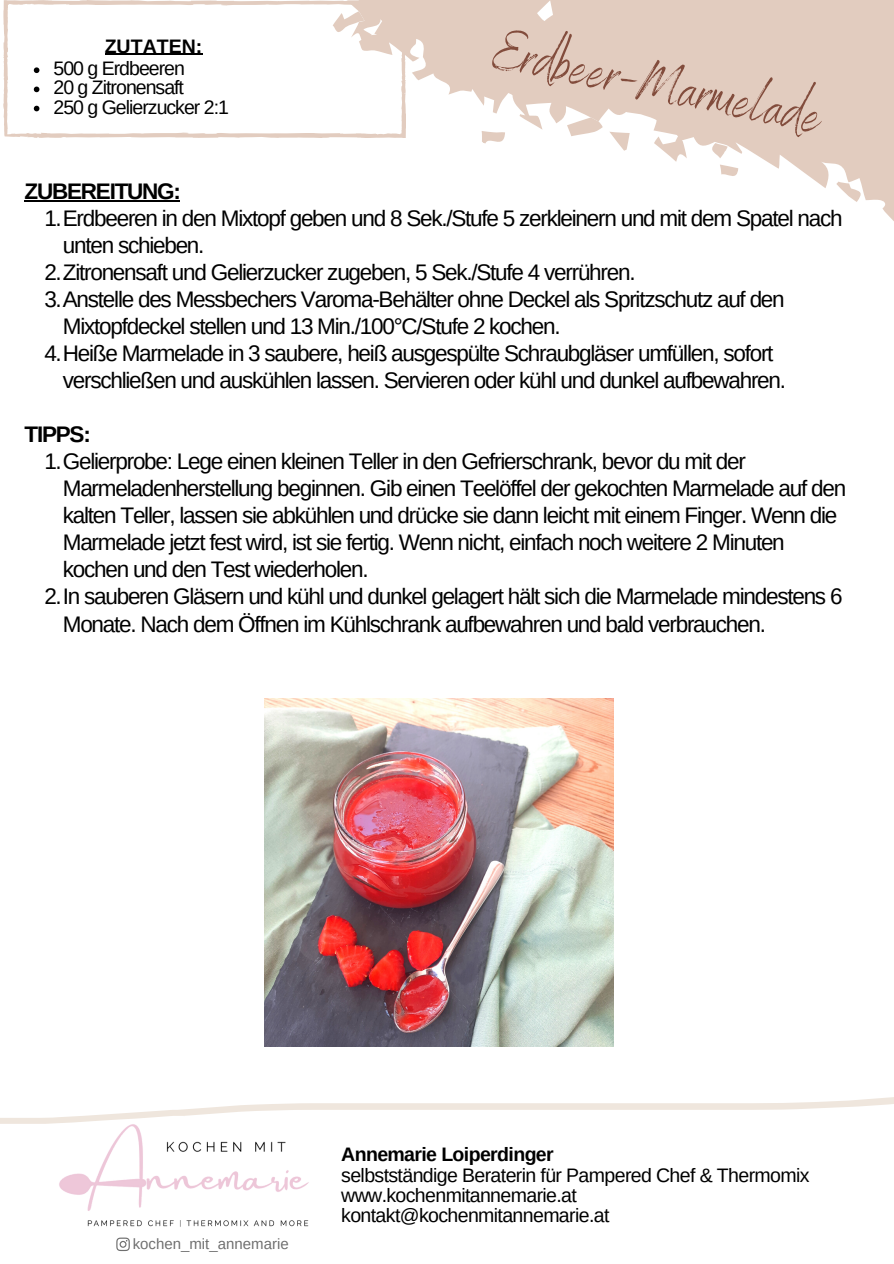
<style>
.page{position:relative;width:894px;height:1264px;background:#fff}
.page>*{position:absolute;margin:0;border:0;box-sizing:border-box;transform-origin:0 0}
.t1{font:57.45px "Benedict";color:#824c3c}
.t2{font:22.5px/27px "Arimo";letter-spacing:-.055em;color:#000}
.t3{font:700 22.5px "Arimo";letter-spacing:-.055em;color:#000}
.t4{font:19.5px "Arimo";letter-spacing:-.03em;color:#000}
.t5{font:19.5px "Arimo";letter-spacing:-.05em;color:#000}
.t6{font:700 19.5px "Arimo";letter-spacing:-.03em;color:#000}
.t7{font:700 19.5px "Arimo";color:#000}
.t8{font:15px "Arimo";color:#000}
</style>
<div class="page">
<svg style="left:3px;top:0;width:300px;height:138px"></svg>
<svg style="left:34px;top:67px;width:5px;height:6px"></svg>
<svg style="left:34px;top:87px;width:5px;height:5px"></svg>
<svg style="left:34px;top:106px;width:5px;height:5px"></svg>
<img style="left:27px;top:1123px;width:282px;height:104px">
<svg style="left:303px;top:0;width:590px;height:220px;fill:#e2ccbf"></svg>
<svg style="left:650px;top:128px;width:43px;height:37px"></svg>
<svg style="left:329px;top:0;width:61px;height:47px"></svg>
<svg style="left:563px;top:111px;width:69px;height:40px"></svg>
<svg style="left:477px;top:124px;width:33px;height:28px"></svg>
<svg style="left:832px;top:179px;width:32px;height:24px"></svg>
<svg style="left:517px;top:109px;width:29px;height:21px"></svg>
<svg style="left:706px;top:140px;width:35px;height:42px"></svg>
<svg style="left:116px;top:1237px;width:14px;height:13px"></svg>
<img style="left:265px;top:698px;width:348px;height:348px">
<svg style="left:0;top:1097px;width:893px;height:26px"></svg>
<hr style="left:25px;top:200px;width:155px;height:1px;background:#000">
<hr style="left:105px;top:54px;width:97px;height:1px;background:#000">
<p class="t7" style="left:105px;top:35px;width:99px">ZUTATEN:</p>
<p class="t5" style="left:53px;top:58px;width:133px">500 g Erdbeeren</p>
<p class="t5" style="left:53px;top:77px;width:132px">20 g Zitronensaft</p>
<p class="t5" style="left:53px;top:96px;width:177px">250 g Gelierzucker 2:1</p>
<p class="t3" style="left:25px;top:178px;width:158px">ZUBEREITUNG:</p>
<p class="t1" style="left:502px;top:12px;width:334px;rotate:12deg">Erdbeer-Marmelade</p>
<p class="t2" style="left:63px;top:205px;width:781px;text-indent:-18px">1.Erdbeeren in den Mixtopf geben und 8 Sek./Stufe 5 zerkleinern und mit dem Spatel nach unten schieben.</p>
<p class="t2" style="left:44px;top:259px;width:592px">2.Zitronensaft und Gelierzucker zugeben, 5 Sek./Stufe 4 verrühren.</p>
<p class="t2" style="left:63px;top:286px;width:723px;text-indent:-18px">3.Anstelle des Messbechers Varoma-Behälter ohne Deckel als Spritzschutz auf den<br>Mixtopfdeckel stellen und 13 Min./100°C/Stufe 2 kochen.</p>
<p class="t2" style="left:63px;top:340px;width:724px;text-indent:-18px">4.Heiße Marmelade in 3 saubere, heiß ausgespülte Schraubgläser umfüllen, sofort verschließen und auskühlen lassen. Servieren oder kühl und dunkel aufbewahren.</p>
<p class="t3" style="left:25px;top:422px;width:68px">TIPPS:</p>
<p class="t2" style="left:63px;top:448px;width:784px;text-indent:-18px">1.Gelierprobe: Lege einen kleinen Teller in den Gefrierschrank, bevor du mit der Marmeladenherstellung beginnen. Gib einen Teelöffel der gekochten Marmelade auf den kalten Teller, lassen sie abkühlen und drücke sie dann leicht mit einem Finger. Wenn die Marmelade jetzt fest wird, ist sie fertig. Wenn nicht, einfach noch weitere 2 Minuten kochen und den Test wiederholen.</p>
<p class="t2" style="left:63px;top:583px;width:781px;text-indent:-18px">2.In sauberen Gläsern und kühl und dunkel gelagert hält sich die Marmelade mindestens 6<br>Monate. Nach dem Öffnen im Kühlschrank aufbewahren und bald verbrauchen.</p>
<p class="t8" style="left:133px;top:1235px;width:157px">kochen_mit_annemarie</p>
<p class="t6" style="left:341px;top:1143px;width:214px">Annemarie Loiperdinger</p>
<p class="t4" style="left:341px;top:1163px;width:469px">selbstständige Beraterin für Pampered Chef &amp; Thermomix</p>
<p class="t4" style="left:341px;top:1184px;width:237px">www.kochenmitannemarie.at</p>
<p class="t4" style="left:341px;top:1204px;width:270px">kontakt@kochenmitannemarie.at</p>
</div>
